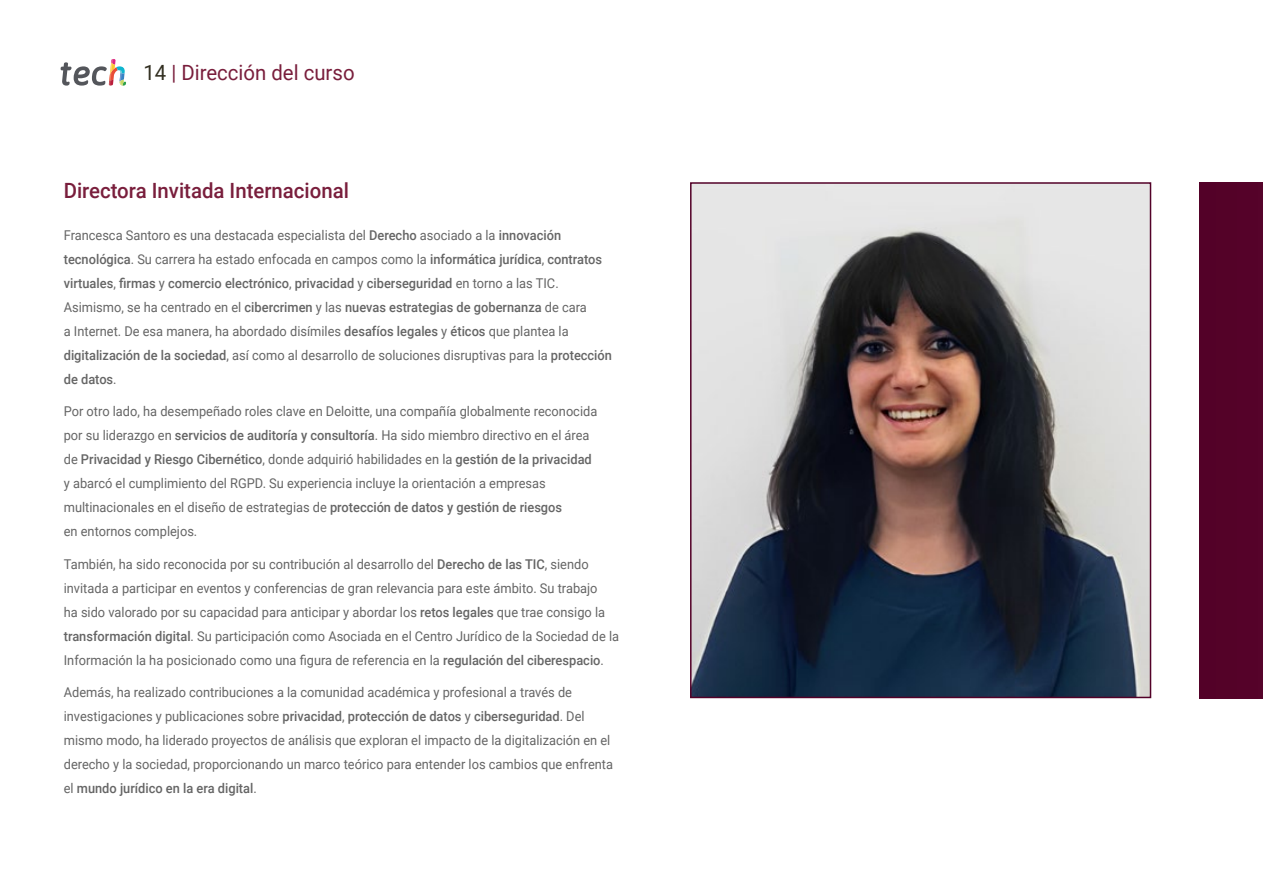
<style>
.page{position:relative;width:1263px;height:893px;background:#fff}
.page>*{position:absolute;margin:0;border:0;box-sizing:border-box;transform-origin:0 0}
.t1{font:500 21px "Roboto";color:#791e3c}
.t2{font:21px "Roboto";color:#791e3c}
.t3{font:13.5px/24px "Roboto";color:#656565;scale:.95 1}
.s1{color:#312e20}
.s2{font-weight:500}
</style>
<div class="page">
<div style="left:1199px;top:182px;width:64px;height:516px;background:#540228"></div>
<img style="left:693px;top:185px;width:455px;height:510px">
<div style="left:690px;top:182px;width:461px;height:516px;border:2px solid #530128"></div>
<svg style="left:61px;top:59px;width:65px;height:27px"></svg>
<h1 class="t2" style="left:144px;top:57px;width:213px"><span class="s1">14</span> | Dirección del curso</h1>
<h1 class="t1" style="left:64px;top:176px;width:287px">Directora Invitada Internacional</h1>
<p class="t3" style="left:64px;top:222px;width:579px">Francesca Santoro es una destacada especialista del <span class="s2">Derecho</span> asociado a la <span class="s2">innovación tecnológica</span>. Su carrera ha estado enfocada en campos como la <span class="s2">informática jurídica</span>, <span class="s2">contratos virtuales</span>, <span class="s2">firmas</span> y <span class="s2">comercio electrónico</span>, <span class="s2">privacidad</span> y <span class="s2">ciberseguridad</span> en torno a las TIC.<br>Asimismo, se ha centrado en el <span class="s2">cibercrimen</span> y las <span class="s2">nuevas estrategias de gobernanza</span> de cara<br>a Internet. De esa manera, ha abordado disímiles <span class="s2">desafíos legales</span> y <span class="s2">éticos</span> que plantea la <span class="s2">digitalización de la sociedad</span>, así como al desarrollo de soluciones disruptivas para la <span class="s2">protección de datos</span>.</p>
<p class="t3" style="left:64px;top:399px;width:563px">Por otro lado, ha desempeñado roles clave en Deloitte, una compañía globalmente reconocida por su liderazgo en <span class="s2">servicios de auditoría y consultoría</span>. Ha sido miembro directivo en el área de <span class="s2">Privacidad y Riesgo Cibernético</span>, donde adquirió habilidades en la <span class="s2">gestión de la privacidad </span>y abarcó el cumplimiento del RGPD. Su experiencia incluye la orientación a empresas multinacionales en el diseño de estrategias de <span class="s2">protección de datos y gestión de riesgos<br></span>en entornos complejos.</p>
<p class="t3" style="left:64px;top:551px;width:586px">También, ha sido reconocida por su contribución al desarrollo del <span class="s2">Derecho de las TIC</span>, siendo invitada a participar en eventos y conferencias de gran relevancia para este ámbito. Su trabajo<br>ha sido valorado por su capacidad para anticipar y abordar los <span class="s2">retos legales</span> que trae consigo la <span class="s2">transformación digital</span>. Su participación como Asociada en el Centro Jurídico de la Sociedad de la Información la ha posicionado como una figura de referencia en la <span class="s2">regulación del ciberespacio</span>.</p>
<p class="t3" style="left:64px;top:680px;width:580px">Además, ha realizado contribuciones a la comunidad académica y profesional a través de investigaciones y publicaciones sobre <span class="s2">privacidad</span>, <span class="s2">protección de datos</span> y <span class="s2">ciberseguridad</span>. Del mismo modo, ha liderado proyectos de análisis que exploran el impacto de la digitalización en el derecho y la sociedad, proporcionando un marco teórico para entender los cambios que enfrenta el <span class="s2">mundo jurídico en la era digital</span>.</p>
</div>
